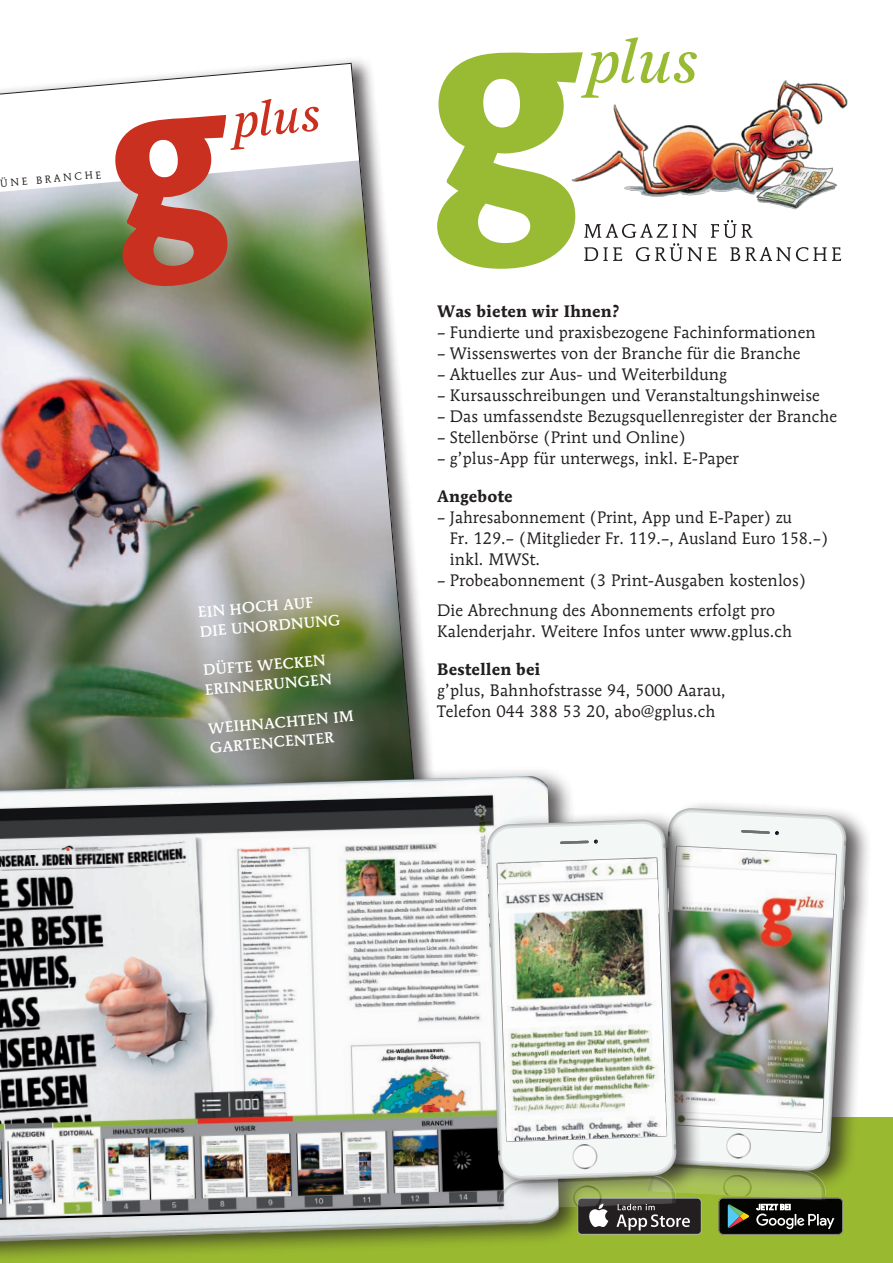
<style>
.page{position:relative;width:893px;height:1263px;background:#fff}
.page>*{position:absolute;margin:0;border:0;box-sizing:border-box;transform-origin:0 0}
.t1{font:16.5px/21px "Mendoza Roman";letter-spacing:.005em;color:#231f20}
.t2{font:700 16.5px "Mendoza Roman";letter-spacing:.005em;color:#231f20}
.t3{font:500 14.85px/19.5px "Mendoza Roman";color:#fff}
.t4{font:10.2px "Mendoza Roman";color:#231f20}
</style>
<div class="page">
<div style="left:0;top:1117px;width:893px;height:146px;background:#99b930"></div>
<img style="left:0;top:63px;width:420px;height:703px">
<div style="left:0;top:766px;width:586px;height:497px;background:#231f20;opacity:.75"></div>
<img style="left:0;top:776px;width:559px;height:466px">
<div style="left:648px;top:799px;width:224px;height:392px;background:#231f20;opacity:.75"></div>
<svg style="left:703px;top:811px;width:140px;height:321px;fill:#f3f7f6"></svg>
<img style="left:703px;top:846px;width:133px;height:286px">
<svg style="left:741px;top:830px;width:38px;height:5px"></svg>
<div style="left:484px;top:810px;width:219px;height:391px;background:#231f20;opacity:.75"></div>
<svg style="left:489px;top:821px;width:185px;height:357px"></svg>
<svg style="left:491px;top:823px;width:182px;height:353px;fill:#f3f7f6"></svg>
<svg style="left:487px;top:849px;width:3px;height:5px"></svg>
<svg style="left:663px;top:843px;width:4px;height:18px"></svg>
<svg style="left:498px;top:1132px;width:345px;height:103px;background:#9ba287"></svg>
<img style="left:497px;top:858px;width:169px;height:283px">
<svg style="left:560px;top:839px;width:38px;height:5px"></svg>
<svg style="left:437px;top:38px;width:404px;height:231px"></svg>
<img style="left:563px;top:66px;width:285px;height:162px">
<p class="t4" style="left:0;top:177px;width:103px;rotate:-5deg">ÜNE BRANCHE</p>
<p class="t3" style="left:197px;top:602px;width:143px;rotate:-5deg">EIN HOCH AUF<br>DIE UNORDNUNG</p>
<p class="t3" style="left:202px;top:660px;width:129px;rotate:-5deg">DÜFTE WECKEN<br>ERINNERUNGEN</p>
<p class="t3" style="left:207px;top:718px;width:147px;rotate:-5deg">WEIHNACHTEN IM<br>GARTENCENTER</p>
<p class="t2" style="left:437px;top:301px;width:184px">Was bieten wir Ihnen?</p>
<p class="t1" style="left:437px;top:322px;width:380px">– Fundierte und praxisbezogene Fachinformationen</p>
<p class="t1" style="left:437px;top:343px;width:365px">– Wissenswertes von der Branche für die Branche</p>
<p class="t1" style="left:437px;top:364px;width:292px">– Aktuelles zur Aus- und Weiterbildung</p>
<p class="t1" style="left:437px;top:385px;width:384px">– Kursausschreibungen und Veranstaltungshinweise</p>
<p class="t1" style="left:437px;top:406px;width:402px">– Das umfassendste Bezugsquellenregister der Branche</p>
<p class="t1" style="left:437px;top:427px;width:250px">– Stellenbörse (Print und Online)</p>
<p class="t1" style="left:437px;top:448px;width:303px">– g’plus-App für unterwegs, inkl. E-Paper</p>
<p class="t2" style="left:437px;top:486px;width:77px">Angebote</p>
<p class="t1" style="left:450px;top:507px;width:380px;text-indent:-13px">– Jahresabonnement (Print, App und E-Paper) zu<br>Fr. 129.– (Mitglieder Fr. 119.–, Ausland Euro 158.–) inkl. MWSt.</p>
<p class="t1" style="left:437px;top:566px;width:371px;line-height:29.5px">– Probeabonnement (3 Print-Ausgaben kostenlos)<br>Die Abrechnung des Abonnements erfolgt pro</p>
<p class="t1" style="left:437px;top:620px;width:356px">Kalenderjahr. Weitere Infos unter www.gplus.ch</p>
<p class="t2" style="left:437px;top:659px;width:105px">Bestellen bei</p>
<p class="t1" style="left:437px;top:679px;width:290px">g’plus, Bahnhofstrasse 94, 5000 Aarau,<br>Telefon 044 388 53 20, abo@gplus.ch</p>
</div>
